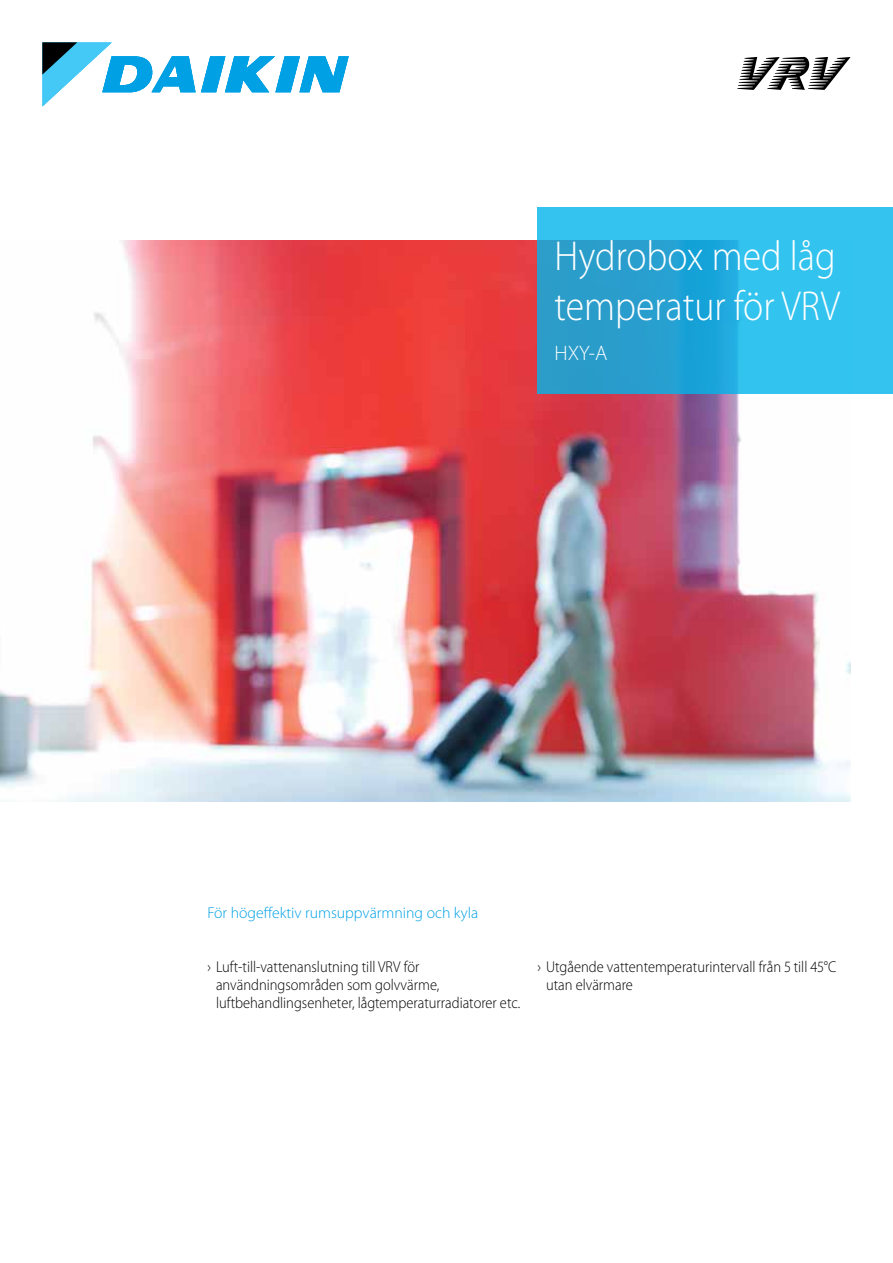
<style>
.page{position:relative;width:893px;height:1263px;background:#fff}
.page>*{position:absolute;margin:0;border:0;box-sizing:border-box;transform-origin:0 0}
.t1{font:300 42px/50.4px "Myriad Pro";color:#fff;scale:.9 1}
.t2{font:300 21px "Myriad Pro";color:#fff}
.t3{font:300 15.75px/18px "Myriad Pro";color:#000;scale:.92 1}
.t4{font:300 15.75px "Myriad Pro";color:#00a1e4}
</style>
<div class="page">
<svg style="left:43px;top:43px;width:306px;height:63px"></svg>
<svg style="left:737px;top:57px;width:113px;height:33px"></svg>
<img style="left:0;top:241px;width:850px;height:561px">
<svg style="left:537px;top:208px;width:356px;height:186px;background:#2cb2df"></svg>
<h1 class="t1" style="left:554px;top:232px;width:319px">Hydrobox med låg temperatur för VRV</h1>
<h2 class="t2" style="left:554px;top:341px;width:54px">HXY-A</h2>
<p class="t4" style="left:207px;top:904px;width:272px">För högeffektiv rumsuppvärmning och kyla</p>
<p class="t3" style="left:216px;top:958px;width:332px;text-indent:-9px">› Luft-till-vattenanslutning till VRV för användningsområden som golvvärme, luftbehandlingsenheter, lågtemperaturradiatorer etc.</p>
<p class="t3" style="left:546px;top:958px;width:317px;text-indent:-9px">› Utgående vattentemperaturintervall från 5 till 45°C utan elvärmare</p>
</div>
